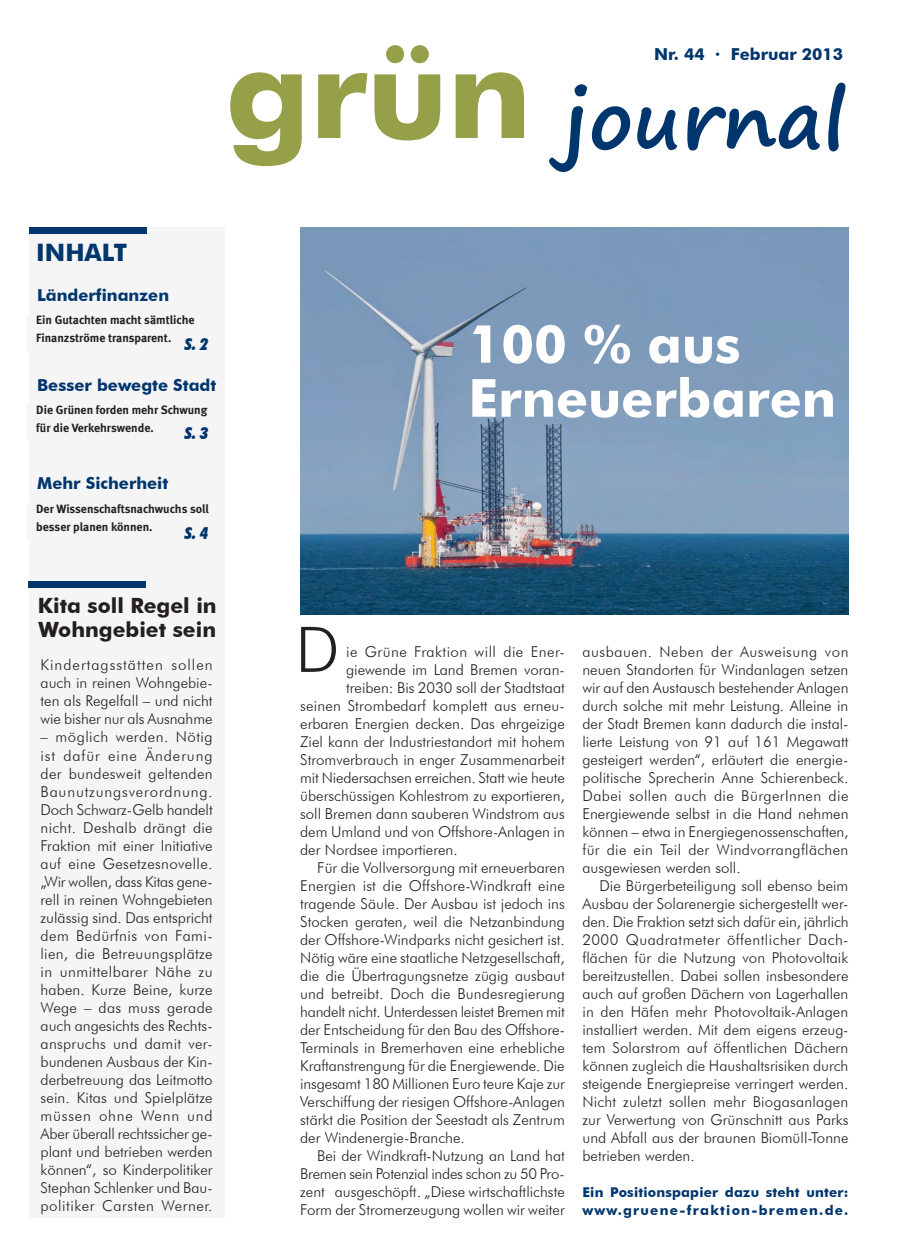
<style>
.page{position:relative;width:897px;height:1258px;background:#fff}
.page>*{position:absolute;margin:0;border:0;box-sizing:border-box;transform-origin:0 0}
.t1{font:700 129px "Futura BT";color:#96a049}
.t2{font:700 79.5px "Segoe Print";color:#00366d}
.t3{font:300 63px "Futura BT";color:#231f20}
.t4{font:700 52.5px/54px "Futura BT";color:#fff}
.t5{font:700 24px "Futura BT";color:#00366d}
.t6{font:700 21px/24px "Futura BT";color:#231f20}
.t7{font:700 16.5px "Futura BT";color:#00366d}
.t8{font:italic 900 condensed 16.5px "Futura BT";color:#00366d}
.t9{font:300 15px/18px "Futura BT";color:#231f20;text-align:justify}
.t10{font:300 15px "Futura BT";letter-spacing:.03em;color:#231f20}
.t11{font:300 15px "Futura BT";letter-spacing:.02em;color:#231f20}
.t12{font:300 15px "Futura BT";letter-spacing:.035em;color:#231f20}
.t13{font:700 13.5px/18px "Futura BT";letter-spacing:.015em;color:#00366d}
.t14{font:700 12px/18px "Meta";color:#231f20}
</style>
<div class="page">
<img style="left:300px;top:227px;width:548px;height:387px">
<div style="left:29px;top:227px;width:196px;height:991px;background:#f5f5f6"></div>
<div style="left:28px;top:315px;width:196px;height:35px;background:#f5f5f6"></div>
<div style="left:28px;top:404px;width:196px;height:36px;background:#f5f5f6"></div>
<div style="left:28px;top:504px;width:196px;height:35px;background:#f5f5f6"></div>
<div style="left:29px;top:227px;width:117px;height:6px;background:#00366d"></div>
<div style="left:28px;top:581px;width:117px;height:7px;background:#00366d"></div>
<p class="t1" style="left:225px;top:14px;width:308px">grün</p>
<p class="t7" style="left:654px;top:45px;width:190px">Nr. 44 · Februar 2013</p>
<p class="t2" style="left:563px;top:47px;width:284px">journal</p>
<p class="t5" style="left:36px;top:238px;width:92px">INHALT</p>
<p class="t7" style="left:37px;top:285px;width:133px">Länderfinanzen</p>
<p class="t14" style="left:36px;top:311px;width:160px">Ein Gutachten macht sämtliche<br>Finanzströme transparent.</p>
<p class="t8" style="left:185px;top:334px;width:25px">S. 2</p>
<p class="t7" style="left:37px;top:375px;width:181px">Besser bewegte Stadt</p>
<p class="t14" style="left:36px;top:400px;width:172px">Die Grünen forden mehr Schwung für die Verkehrswende.</p>
<p class="t8" style="left:185px;top:423px;width:25px">S. 3</p>
<p class="t7" style="left:37px;top:473px;width:133px">Mehr Sicherheit</p>
<p class="t14" style="left:36px;top:500px;width:174px">Der Wissenschaftsnachwuchs soll besser planen können.</p>
<p class="t8" style="left:185px;top:523px;width:25px">S. 4</p>
<p class="t6" style="left:38px;top:593px;width:180px">Kita soll Regel in<br>Wohngebiet sein</p>
<p class="t9" style="left:41px;top:656px;width:173px">Kindertagsstätten sollen auch in reinen Wohngebie&shy;ten als Regelfall – und nicht wie bisher nur als Ausnahme</p>
<p class="t9" style="left:41px;top:728px;width:174px">– möglich werden. Nötig ist dafür eine Änderung der bundesweit geltenden Baunutzungsverordnung.<br>Doch Schwarz-Gelb handelt nicht. Deshalb drängt die Fraktion mit einer Initiative auf eine Gesetzesnovelle. „Wir wollen, dass Kitas gene&shy;rell in reinen Wohngebieten zulässig sind. Das entspricht dem Bedürfnis von Fami&shy;lien, die Betreuungsplätze in unmittelbarer Nähe zu haben. Kurze Beine, kurze Wege – das muss gerade auch angesichts des Rechts&shy;anspruchs und damit ver&shy;bundenen Ausbaus der Kin&shy;derbetreuung das Leitmotto sein. Kitas und Spielplätze müssen ohne Wenn und Aber überall rechtssicher ge&shy;plant und betrieben werden können“, so Kinderpolitiker Stephan Schlenker und Bau&shy;politiker Carsten Werner.</p>
<p class="t4" style="left:468px;top:317px;width:369px">100 % aus<br>Erneuerbaren</p>
<p class="t3" style="left:295px;top:611px;width:45px">D</p>
<p class="t10" style="left:346px;top:642px;width:220px">ie Grüne Fraktion will die Ener-</p>
<p class="t9" style="left:346px;top:660px;width:220px">giewende im Land Bremen voran-</p>
<p class="t9" style="left:346px;top:678px;width:220px">treiben: Bis 2030 soll der Stadtstaat</p>
<p class="t9" style="left:300px;top:696px;width:266px">seinen Strombedarf komplett aus erneu-</p>
<p class="t9" style="left:300px;top:714px;width:266px">erbaren Energien decken. Das ehrgeizige</p>
<p class="t9" style="left:300px;top:732px;width:266px">Ziel kann der Industriestandort mit hohem</p>
<p class="t9" style="left:300px;top:750px;width:266px">Stromverbrauch in enger Zusammenarbeit</p>
<p class="t9" style="left:300px;top:768px;width:266px">mit Niedersachsen erreichen. Statt wie heute</p>
<p class="t9" style="left:300px;top:786px;width:266px">überschüssigen Kohlestrom zu exportieren,</p>
<p class="t9" style="left:300px;top:804px;width:266px">soll Bremen dann sauberen Windstrom aus</p>
<p class="t9" style="left:300px;top:822px;width:266px">dem Umland und von Offshore-Anlagen in</p>
<p class="t9" style="left:300px;top:840px;width:159px">der Nordsee importieren.</p>
<p class="t9" style="left:317px;top:858px;width:249px">Für die Vollversorgung mit erneuerbaren</p>
<p class="t9" style="left:300px;top:876px;width:266px">Energien ist die Offshore-Windkraft eine</p>
<p class="t9" style="left:300px;top:894px;width:266px">tragende Säule. Der Ausbau ist jedoch ins</p>
<p class="t9" style="left:300px;top:912px;width:266px">Stocken geraten, weil die Netzanbindung</p>
<p class="t9" style="left:300px;top:930px;width:266px">der Offshore-Windparks nicht gesichert ist.</p>
<p class="t9" style="left:300px;top:948px;width:266px">Nötig wäre eine staatliche Netzgesellschaft,</p>
<p class="t9" style="left:300px;top:966px;width:266px">die die Übertragungsnetze zügig ausbaut</p>
<p class="t9" style="left:300px;top:984px;width:266px">und betreibt. Doch die Bundesregierung</p>
<p class="t9" style="left:300px;top:1002px;width:266px">handelt nicht. Unterdessen leistet Bremen mit</p>
<p class="t9" style="left:300px;top:1020px;width:266px">der Entscheidung für den Bau des Offshore-</p>
<p class="t9" style="left:300px;top:1038px;width:266px">Terminals in Bremerhaven eine erhebliche</p>
<p class="t9" style="left:300px;top:1056px;width:266px">Kraftanstrengung für die Energiewende. Die</p>
<p class="t9" style="left:300px;top:1074px;width:266px">insgesamt 180 Millionen Euro teure Kaje zur</p>
<p class="t9" style="left:300px;top:1092px;width:266px">Verschiffung der riesigen Offshore-Anlagen</p>
<p class="t9" style="left:300px;top:1110px;width:266px">stärkt die Position der Seestadt als Zentrum</p>
<p class="t9" style="left:300px;top:1128px;width:166px">der Windenergie-Branche.</p>
<p class="t9" style="left:317px;top:1146px;width:249px">Bei der Windkraft-Nutzung an Land hat</p>
<p class="t9" style="left:300px;top:1164px;width:266px">Bremen sein Potenzial indes schon zu 50 Pro-</p>
<p class="t9" style="left:300px;top:1182px;width:266px">zent ausgeschöpft. „Diese wirtschaftlichste</p>
<p class="t9" style="left:300px;top:1200px;width:266px">Form der Stromerzeugung wollen wir weiter</p>
<p class="t12" style="left:582px;top:642px;width:267px">ausbauen. Neben der Ausweisung von</p>
<p class="t9" style="left:582px;top:660px;width:267px">neuen Standorten für Windanlagen setzen</p>
<p class="t9" style="left:582px;top:678px;width:267px">wir auf den Austausch bestehender Anlagen</p>
<p class="t9" style="left:582px;top:696px;width:267px">durch solche mit mehr Leistung. Alleine in</p>
<p class="t9" style="left:582px;top:714px;width:267px">der Stadt Bremen kann dadurch die instal-</p>
<p class="t9" style="left:582px;top:732px;width:267px">lierte Leistung von 91 auf 161 Megawatt</p>
<p class="t9" style="left:582px;top:750px;width:267px">gesteigert werden“, erläutert die energie-</p>
<p class="t9" style="left:582px;top:768px;width:267px">politische Sprecherin Anne Schierenbeck.</p>
<p class="t10" style="left:582px;top:786px;width:267px">Dabei sollen auch die BürgerInnen die</p>
<p class="t9" style="left:582px;top:804px;width:267px">Energiewende selbst in die Hand nehmen</p>
<p class="t9" style="left:582px;top:822px;width:267px">können – etwa in Energiegenossenschaften,</p>
<p class="t11" style="left:582px;top:840px;width:267px">für die ein Teil der Windvorrangflächen</p>
<p class="t9" style="left:582px;top:858px;width:160px">ausgewiesen werden soll.</p>
<p class="t9" style="left:599px;top:876px;width:250px">Die Bürgerbeteiligung soll ebenso beim</p>
<p class="t9" style="left:582px;top:894px;width:267px">Ausbau der Solarenergie sichergestellt wer-</p>
<p class="t9" style="left:582px;top:912px;width:267px">den. Die Fraktion setzt sich dafür ein, jährlich</p>
<p class="t10" style="left:582px;top:930px;width:267px">2000 Quadratmeter öffentlicher Dach-</p>
<p class="t9" style="left:582px;top:948px;width:267px">flächen für die Nutzung von Photovoltaik</p>
<p class="t9" style="left:582px;top:966px;width:267px">bereitzustellen. Dabei sollen insbesondere</p>
<p class="t9" style="left:582px;top:984px;width:267px">auch auf großen Dächern von Lagerhallen</p>
<p class="t9" style="left:582px;top:1002px;width:267px">in den Häfen mehr Photovoltaik-Anlagen</p>
<p class="t9" style="left:582px;top:1020px;width:267px">installiert werden. Mit dem eigens erzeug-</p>
<p class="t9" style="left:582px;top:1038px;width:267px">tem Solarstrom auf öffentlichen Dächern</p>
<p class="t9" style="left:582px;top:1056px;width:267px">können zugleich die Haushaltsrisiken durch</p>
<p class="t9" style="left:582px;top:1074px;width:267px">steigende Energiepreise verringert werden.</p>
<p class="t9" style="left:582px;top:1092px;width:267px">Nicht zuletzt sollen mehr Biogasanlagen</p>
<p class="t9" style="left:582px;top:1110px;width:267px">zur Verwertung von Grünschnitt aus Parks</p>
<p class="t9" style="left:582px;top:1128px;width:267px">und Abfall aus der braunen Biomüll-Tonne</p>
<p class="t9" style="left:582px;top:1146px;width:114px">betrieben werden.</p>
<p class="t13" style="left:582px;top:1183px;width:267px">Ein Positionspapier dazu steht unter: www.gruene-fraktion-bremen.de.</p>
</div>
